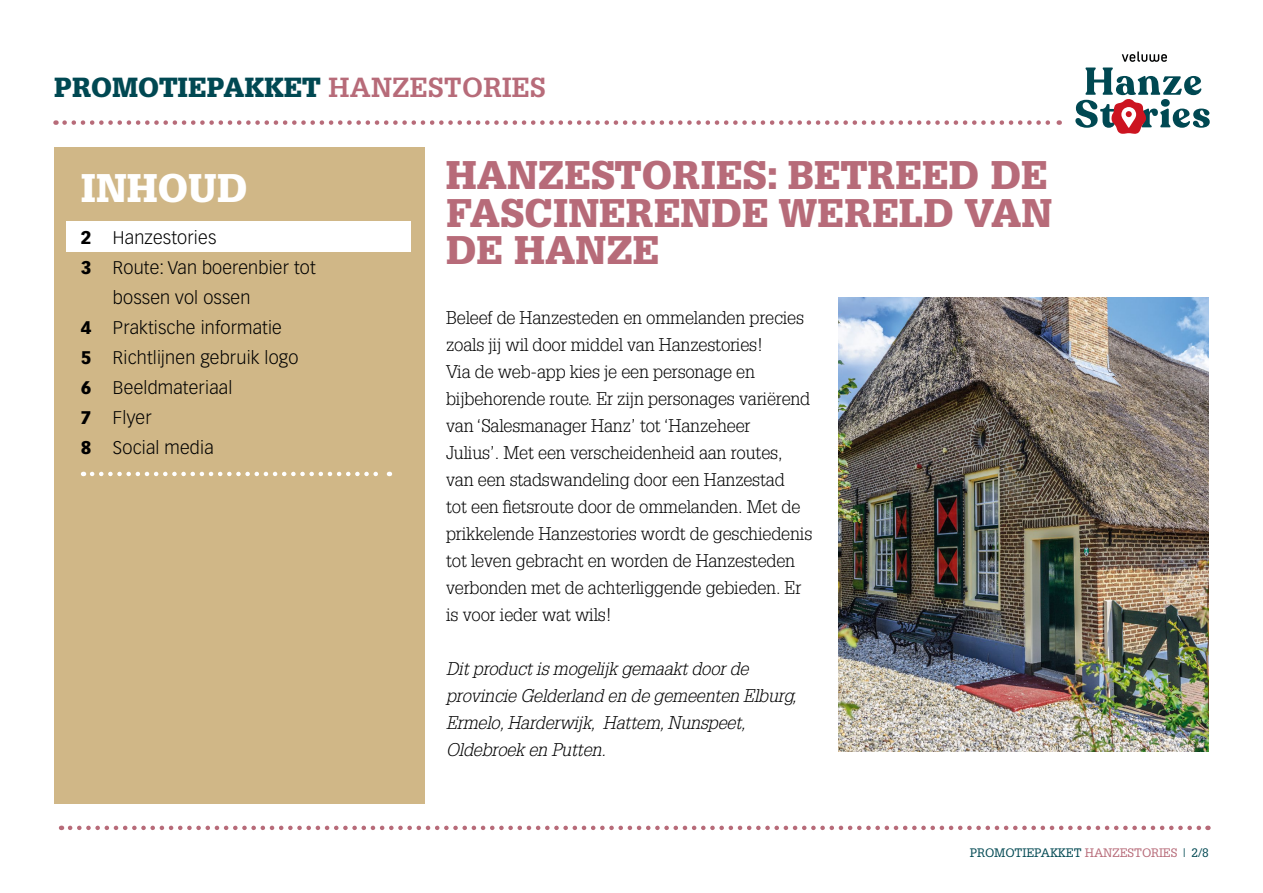
<style>
.page{position:relative;width:1263px;height:893px;background:#fff}
.page>*{position:absolute;margin:0;border:0;box-sizing:border-box;transform-origin:0 0}
.kop{font:900 39px/37.5px "Glypha LT Std";letter-spacing:.01em;color:#b76b79}
.t1{font:900 39px "Glypha LT Std";letter-spacing:.01em;color:#fff}
.t2{font:900 27px "Glypha LT Std";letter-spacing:.01em;color:#004852}
.body{font:300 18px/27px "Glypha LT Std";letter-spacing:-.01em;color:#000}
.t3{font:300 18px "Vectora LT Pro";letter-spacing:.01em;color:#000}
.body-2{font:italic 300 18px/27px "Glypha LT Std";letter-spacing:-.01em;color:#000}
.t4{font:12px "Glypha LT Std";letter-spacing:-.01em;color:#004852}
.s1{font-weight:700;color:#b76b79}
.s2{font-weight:900}
.s3{color:#b76b79}
</style>
<div class="page">
<div style="left:54px;top:147px;width:371px;height:657px;background:#d0b787"></div>
<div style="left:66px;top:221px;width:344px;height:31px;background:#fff"></div>
<svg style="left:65px;top:120px;width:995px;height:5px"></svg>
<svg style="left:70px;top:826px;width:1138px;height:4px"></svg>
<svg style="left:1122px;top:51px;width:45px;height:11px"></svg>
<svg style="left:1075px;top:68px;width:135px;height:66px"></svg>
<svg style="left:92px;top:472px;width:298px;height:4px"></svg>
<img style="left:838px;top:297px;width:371px;height:454px">
<h2 class="t2" style="left:54px;top:71px;width:493px">PROMOTIEPAKKET <span class="s1">HANZESTORIES</span></h2>
<h1 class="t1" style="left:81px;top:165px;width:168px">INHOUD</h1>
<p class="t3" style="left:81px;top:226px;width:137px"><span class="s2">2</span> Hanzestories</p>
<p class="t3" style="left:81px;top:256px;width:236px"><span class="s2">3</span> Route: Van boerenbier tot</p>
<p class="t3" style="left:113px;top:286px;width:139px">bossen vol ossen</p>
<p class="t3" style="left:81px;top:316px;width:203px"><span class="s2">4</span> Praktische informatie</p>
<p class="t3" style="left:81px;top:346px;width:219px"><span class="s2">5</span> Richtlijnen gebruik logo</p>
<p class="t3" style="left:81px;top:376px;width:153px"><span class="s2">6</span> Beeldmateriaal</p>
<p class="t3" style="left:81px;top:406px;width:72px"><span class="s2">7</span> Flyer</p>
<p class="t3" style="left:81px;top:436px;width:134px"><span class="s2">8</span> Social media</p>
<p class="kop" style="left:446px;top:156px;width:608px">HANZESTORIES: BETREED DE<br>FASCINERENDE WERELD VAN<br>DE HANZE</p>
<p class="body" style="left:446px;top:304px;width:368px">Beleef de Hanzesteden en ommelanden precies zoals jij wil door middel van Hanzestories!<br>Via de web-app kies je een personage en bijbehorende route. Er zijn personages variërend van ‘Salesmanager Hanz’ tot ‘Hanzeheer<br>Julius’. Met een verscheidenheid aan routes, van een stadswandeling door een Hanzestad<br>tot een fietsroute door de ommelanden. Met de prikkelende Hanzestories wordt de geschiedenis tot leven gebracht en worden de Hanzesteden verbonden met de achterliggende gebieden. Er is voor ieder wat wils!</p>
<p class="body-2" style="left:446px;top:656px;width:352px">Dit product is mogelijk gemaakt door de provincie Gelderland en de gemeenten Elburg, Ermelo, Harderwijk, Hattem, Nunspeet, Oldebroek en Putten.</p>
<p class="t4" style="left:970px;top:845px;width:241px">PROMOTIEPAKKET <span class="s3">HANZESTORIES</span> | 2/8</p>
</div>
